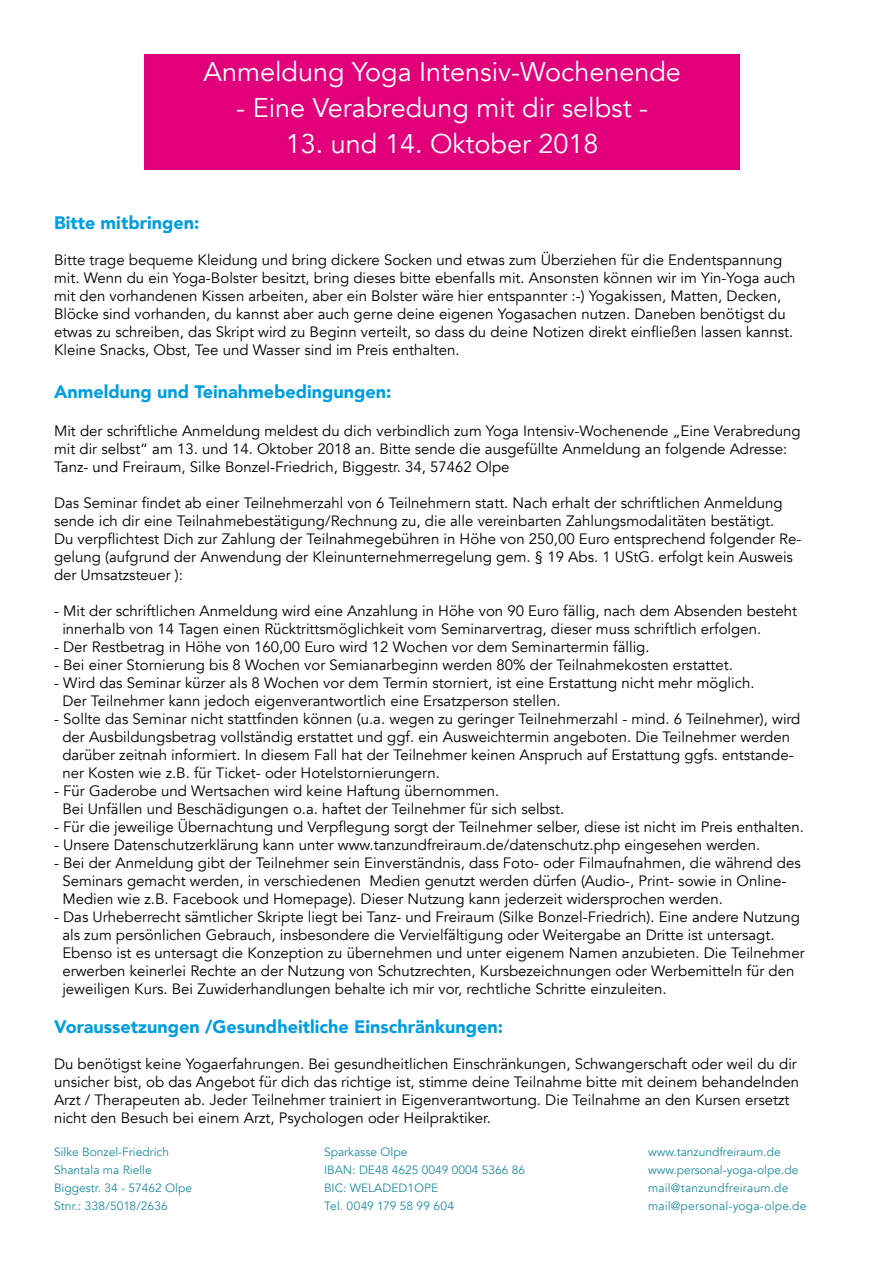
<style>
.page{position:relative;width:893px;height:1263px;background:#fff}
.page>*{position:absolute;margin:0;border:0;box-sizing:border-box;transform-origin:0 0}
.t1{font:27px "Avenir";color:#fff}
.t2{font:900 18px "Avenir";color:#009ee0}
.t3{font:15px/18px "Avenir";color:#000}
.t4{font:12px "Avenir";color:#1e8ca0}
</style>
<div class="page">
<div style="left:145px;top:54px;width:595px;height:116px;background:#e2007a"></div>
<h1 class="t1" style="left:204px;top:56px;width:479px">Anmeldung Yoga Intensiv-Wochenende</h1>
<h1 class="t1" style="left:236px;top:92px;width:413px">- Eine Verabredung mit dir selbst -</h1>
<h1 class="t1" style="left:286px;top:128px;width:314px">13. und 14. Oktober 2018</h1>
<p class="t2" style="left:54px;top:207px;width:147px">Bitte mitbringen:</p>
<p class="t3" style="left:54px;top:251px;width:743px">Bitte trage bequeme Kleidung und bring dickere Socken und etwas zum Überziehen für die Endentspannung mit. Wenn du ein Yoga-Bolster besitzt, bring dieses bitte ebenfalls mit. Ansonsten können wir im Yin-Yoga auch mit den vorhandenen Kissen arbeiten, aber ein Bolster wäre hier entspannter :-) Yogakissen, Matten, Decken, Blöcke sind vorhanden, du kannst aber auch gerne deine eigenen Yogasachen nutzen. Daneben benötigst du etwas zu schreiben, das Skript wird zu Beginn verteilt, so dass du deine Notizen direkt einfließen lassen kannst.<br>Kleine Snacks, Obst, Tee und Wasser sind im Preis enthalten.</p>
<p class="t2" style="left:54px;top:376px;width:339px">Anmeldung und Teinahmebedingungen:</p>
<p class="t3" style="left:54px;top:422px;width:748px">Mit der schriftliche Anmeldung meldest du dich verbindlich zum Yoga Intensiv-Wochenende „Eine Verabredung mit dir selbst“ am 13. und 14. Oktober 2018 an. Bitte sende die ausgefüllte Anmeldung an folgende Adresse:<br>Tanz- und Freiraum, Silke Bonzel-Friedrich, Biggestr. 34, 57462 Olpe</p>
<p class="t3" style="left:54px;top:494px;width:749px">Das Seminar findet ab einer Teilnehmerzahl von 6 Teilnehmern statt. Nach erhalt der schriftlichen Anmeldung sende ich dir eine Teilnahmebestätigung/Rechnung zu, die alle vereinbarten Zahlungsmodalitäten bestätigt.<br>Du verpflichtest Dich zur Zahlung der Teilnahmegebühren in Höhe von 250,00 Euro entsprechend folgender Re&shy;gelung (aufgrund der Anwendung der Kleinunternehmerregelung gem. § 19 Abs. 1 UStG. erfolgt kein Ausweis der Umsatzsteuer ):</p>
<p class="t3" style="left:62px;top:602px;width:736px;text-indent:-8px">- Mit der schriftlichen Anmeldung wird eine Anzahlung in Höhe von 90 Euro fällig, nach dem Absenden besteht innerhalb von 14 Tagen einen Rücktrittsmöglichkeit vom Seminarvertrag, dieser muss schriftlich erfolgen.</p>
<p class="t3" style="left:54px;top:638px;width:597px">- Der Restbetrag in Höhe von 160,00 Euro wird 12 Wochen vor dem Seminartermin fällig.</p>
<p class="t3" style="left:54px;top:656px;width:680px">- Bei einer Stornierung bis 8 Wochen vor Semianarbeginn werden 80% der Teilnahmekosten erstattet.</p>
<p class="t3" style="left:62px;top:674px;width:694px;text-indent:-8px">- Wird das Seminar kürzer als 8 Wochen vor dem Termin storniert, ist eine Erstattung nicht mehr möglich.<br>Der Teilnehmer kann jedoch eigenverantwortlich eine Ersatzperson stellen.</p>
<p class="t3" style="left:62px;top:710px;width:740px;text-indent:-8px">- Sollte das Seminar nicht stattfinden können (u.a. wegen zu geringer Teilnehmerzahl - mind. 6 Teilnehmer), wird der Ausbildungsbetrag vollständig erstattet und ggf. ein Ausweichtermin angeboten. Die Teilnehmer werden darüber zeitnah informiert. In diesem Fall hat der Teilnehmer keinen Anspruch auf Erstattung ggfs. entstande&shy;ner Kosten wie z.B. für Ticket- oder Hotelstornierungern.</p>
<p class="t3" style="left:62px;top:782px;width:503px;text-indent:-8px">- Für Gaderobe und Wertsachen wird keine Haftung übernommen.<br>Bei Unfällen und Beschädigungen o.a. haftet der Teilnehmer für sich selbst.</p>
<p class="t3" style="left:54px;top:818px;width:751px">- Für die jeweilige Übernachtung und Verpflegung sorgt der Teilnehmer selber, diese ist nicht im Preis enthalten.</p>
<p class="t3" style="left:54px;top:836px;width:708px">- Unsere Datenschutzerklärung kann unter www.tanzundfreiraum.de/datenschutz.php eingesehen werden.</p>
<p class="t3" style="left:62px;top:854px;width:740px;text-indent:-8px">- Bei der Anmeldung gibt der Teilnehmer sein Einverständnis, dass Foto- oder Filmaufnahmen, die während des<br>Seminars gemacht werden, in verschiedenen Medien genutzt werden dürfen (Audio-, Print- sowie in Online-<br>Medien wie z.B. Facebook und Homepage). Dieser Nutzung kann jederzeit widersprochen werden.</p>
<p class="t3" style="left:62px;top:908px;width:744px;text-indent:-8px">- Das Urheberrecht sämtlicher Skripte liegt bei Tanz- und Freiraum (Silke Bonzel-Friedrich). Eine andere Nutzung als zum persönlichen Gebrauch, insbesondere die Vervielfältigung oder Weitergabe an Dritte ist untersagt.<br>Ebenso ist es untersagt die Konzeption zu übernehmen und unter eigenem Namen anzubieten. Die Teilnehmer erwerben keinerlei Rechte an der Nutzung von Schutzrechten, Kursbezeichnungen oder Werbemitteln für den jeweiligen Kurs. Bei Zuwiderhandlungen behalte ich mir vor, rechtliche Schritte einzuleiten.</p>
<p class="t2" style="left:54px;top:1011px;width:451px">Voraussetzungen /Gesundheitliche Einschränkungen:</p>
<p class="t3" style="left:54px;top:1055px;width:746px">Du benötigst keine Yogaerfahrungen. Bei gesundheitlichen Einschränkungen, Schwangerschaft oder weil du dir unsicher bist, ob das Angebot für dich das richtige ist, stimme deine Teilnahme bitte mit deinem behandelnden Arzt / Therapeuten ab. Jeder Teilnehmer trainiert in Eigenverantwortung. Die Teilnahme an den Kursen ersetzt nicht den Besuch bei einem Arzt, Psychologen oder Heilpraktiker.</p>
<p class="t4" style="left:54px;top:1145px;width:117px">Silke Bonzel-Friedrich</p>
<p class="t4" style="left:324px;top:1145px;width:85px">Sparkasse Olpe</p>
<p class="t4" style="left:648px;top:1145px;width:134px">www.tanzundfreiraum.de</p>
<p class="t4" style="left:54px;top:1163px;width:99px">Shantala ma Rielle</p>
<p class="t4" style="left:324px;top:1163px;width:203px">IBAN: DE48 4625 0049 0004 5366 86</p>
<p class="t4" style="left:648px;top:1163px;width:152px">www.personal-yoga-olpe.de</p>
<p class="t4" style="left:54px;top:1181px;width:140px">Biggestr. 34 - 57462 Olpe</p>
<p class="t4" style="left:324px;top:1181px;width:116px">BIC: WELADED1OPE</p>
<p class="t4" style="left:648px;top:1181px;width:142px">mail@tanzundfreiraum.de</p>
<p class="t4" style="left:54px;top:1199px;width:115px">Stnr.: 338/5018/2636</p>
<p class="t4" style="left:324px;top:1199px;width:131px">Tel. 0049 179 58 99 604</p>
<p class="t4" style="left:648px;top:1199px;width:160px">mail@personal-yoga-olpe.de</p>
</div>
